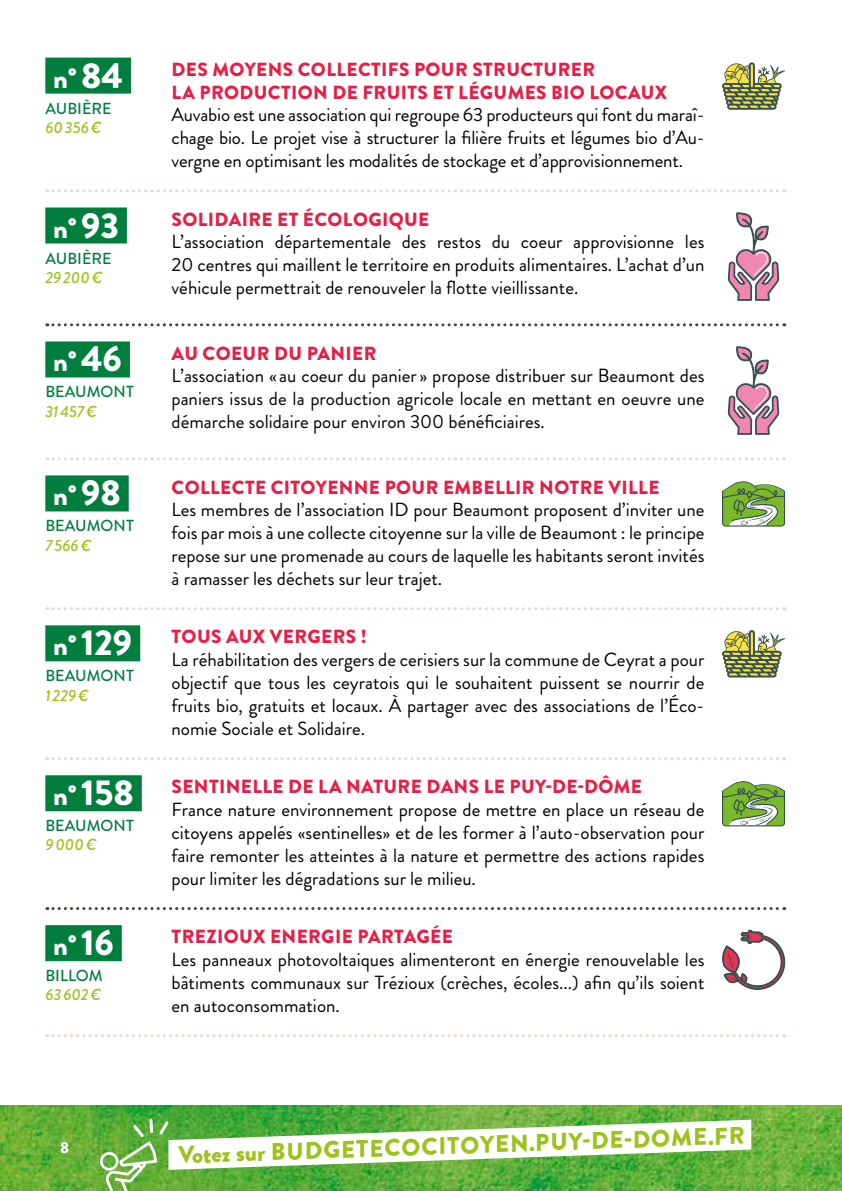
<style>
.page{position:relative;width:842px;height:1191px;background:#fff}
.page>*{position:absolute;margin:0;border:0;box-sizing:border-box;transform-origin:0 0}
.t1{font:900 36px "Brandon Grotesque";color:#fff}
.t2{font:900 28px "Brandon Grotesque";color:#fff}
.t3{font:900 24px "Brandon Grotesque";color:#9bc31c}
.t4{font:19px/22.8px "Brandon Grotesque";color:#000;text-align:justify}
.t5{font:900 19px/22.8px "Brandon Grotesque";letter-spacing:.02em;color:#e61f46}
.t6{font:500 16px "Brandon Grotesque";color:#007e3e}
.t7{font:italic 500 16px "Brandon Grotesque";color:#9bc31c}
.t8{font:900 16px "Brandon Grotesque";color:#fff}
.s1{font-size:36px}
.s2{font-size:28px}
</style>
<div class="page">
<img style="left:0;top:1106px;width:842px;height:85px">
<svg style="left:100px;top:1116px;width:651px;height:75px"></svg>
<div style="left:45px;top:58px;width:86px;height:36px;background:#007e3e"></div>
<svg style="left:722px;top:62px;width:63px;height:48px"></svg>
<svg style="left:47px;top:189px;width:738px;height:3px"></svg>
<div style="left:45px;top:207px;width:82px;height:36px;background:#007e3e"></div>
<svg style="left:728px;top:212px;width:51px;height:89px"></svg>
<svg style="left:47px;top:323px;width:738px;height:3px"></svg>
<div style="left:45px;top:341px;width:85px;height:36px;background:#007e3e"></div>
<svg style="left:728px;top:346px;width:51px;height:89px"></svg>
<svg style="left:47px;top:457px;width:738px;height:3px"></svg>
<div style="left:45px;top:475px;width:84px;height:36px;background:#007e3e"></div>
<svg style="left:722px;top:481px;width:64px;height:46px"></svg>
<svg style="left:47px;top:607px;width:738px;height:3px"></svg>
<div style="left:45px;top:625px;width:95px;height:36px;background:#007e3e"></div>
<svg style="left:722px;top:630px;width:63px;height:47px"></svg>
<svg style="left:47px;top:757px;width:738px;height:3px"></svg>
<div style="left:45px;top:775px;width:97px;height:36px;background:#007e3e"></div>
<svg style="left:722px;top:781px;width:64px;height:46px"></svg>
<svg style="left:47px;top:907px;width:738px;height:3px"></svg>
<div style="left:45px;top:925px;width:77px;height:36px;background:#007e3e"></div>
<svg style="left:722px;top:929px;width:63px;height:61px"></svg>
<svg style="left:47px;top:1034px;width:738px;height:3px"></svg>
<h2 class="t2" style="left:53px;top:58px;width:71px">n° <span class="s1">84</span></h2>
<p class="t6" style="left:45px;top:97px;width:68px">AUBIÈRE</p>
<p class="t7" style="left:45px;top:116px;width:58px">60356€</p>
<h2 class="t2" style="left:53px;top:208px;width:67px">n° <span class="s1">93</span></h2>
<p class="t6" style="left:45px;top:247px;width:68px">AUBIÈRE</p>
<p class="t7" style="left:45px;top:266px;width:59px">29200€</p>
<h2 class="t2" style="left:53px;top:342px;width:70px">n° <span class="s1">46</span></h2>
<p class="t6" style="left:45px;top:381px;width:90px">BEAUMONT</p>
<p class="t7" style="left:45px;top:400px;width:53px">31457€</p>
<h2 class="t2" style="left:53px;top:476px;width:69px">n° <span class="s1">98</span></h2>
<p class="t6" style="left:45px;top:515px;width:90px">BEAUMONT</p>
<p class="t7" style="left:45px;top:534px;width:48px">7566€</p>
<h1 class="t1" style="left:53px;top:617px;width:80px"><span class="s2">n°</span> 129</h1>
<p class="t6" style="left:45px;top:665px;width:90px">BEAUMONT</p>
<p class="t7" style="left:45px;top:684px;width:45px">1229€</p>
<h1 class="t1" style="left:53px;top:767px;width:82px"><span class="s2">n°</span> 158</h1>
<p class="t6" style="left:45px;top:814px;width:90px">BEAUMONT</p>
<p class="t7" style="left:45px;top:834px;width:53px">9000€</p>
<h2 class="t2" style="left:53px;top:925px;width:62px">n° <span class="s1">16</span></h2>
<p class="t6" style="left:45px;top:964px;width:59px">BILLOM</p>
<p class="t7" style="left:45px;top:983px;width:58px">63602€</p>
<p class="t5" style="left:172px;top:58px;width:497px">DES MOYENS COLLECTIFS POUR STRUCTURER<br>LA PRODUCTION DE FRUITS ET LÉGUMES BIO LOCAUX</p>
<p class="t4" style="left:171px;top:104px;width:535px">Auvabio est une association qui regroupe 63 producteurs qui font du maraî&shy;chage bio. Le projet vise à structurer la filière fruits et légumes bio d’Au&shy;vergne en optimisant les modalités de stockage et d’approvisionnement.</p>
<p class="t5" style="left:172px;top:208px;width:259px">SOLIDAIRE ET ÉCOLOGIQUE</p>
<p class="t4" style="left:171px;top:231px;width:534px">L’association départementale des restos du coeur approvisionne les 20 centres qui maillent le territoire en produits alimentaires. L’achat d’un véhicule permettrait de renouveler la flotte vieillissante.</p>
<p class="t5" style="left:172px;top:342px;width:206px">AU COEUR DU PANIER</p>
<p class="t4" style="left:171px;top:365px;width:534px">L’association « au coeur du panier » propose distribuer sur Beaumont des paniers issus de la production agricole locale en mettant en oeuvre une démarche solidaire pour environ 300 bénéficiaires.</p>
<p class="t5" style="left:172px;top:476px;width:489px">COLLECTE CITOYENNE POUR EMBELLIR NOTRE VILLE</p>
<p class="t4" style="left:171px;top:499px;width:534px">Les membres de l’association ID pour Beaumont proposent d’inviter une fois par mois à une collecte citoyenne sur la ville de Beaumont : le principe repose sur une promenade au cours de laquelle les habitants seront invités à ramasser les déchets sur leur trajet.</p>
<p class="t5" style="left:172px;top:626px;width:196px">TOUS AUX VERGERS !</p>
<p class="t4" style="left:171px;top:648px;width:534px">La réhabilitation des vergers de cerisiers sur la commune de Ceyrat a pour objectif que tous les ceyratois qui le souhaitent puissent se nourrir de fruits bio, gratuits et locaux. À partager avec des associations de l’Éco&shy;nomie Sociale et Solidaire.</p>
<p class="t5" style="left:172px;top:775px;width:472px">SENTINELLE DE LA NATURE DANS LE PUY-DE-DÔME</p>
<p class="t4" style="left:171px;top:798px;width:534px">France nature environnement propose de mettre en place un réseau de citoyens appelés «sentinelles» et de les former à l’auto-observation pour faire remonter les atteintes à la nature et permettre des actions rapides pour limiter les dégradations sur le milieu.</p>
<p class="t5" style="left:172px;top:925px;width:283px">TREZIOUX ENERGIE PARTAGÉE</p>
<p class="t4" style="left:171px;top:948px;width:534px">Les panneaux photovoltaiques alimenteront en énergie renouvelable les bâtiments communaux sur Trézioux (crèches, écoles...) afin qu’ils soient en autoconsommation.</p>
<p class="t8" style="left:60px;top:1135px;width:11px">8</p>
<p class="t3" style="left:178px;top:1138px;width:568px;rotate:-2deg">Votez sur BUDGETECOCITOYEN.PUY-DE-DOME.FR</p>
</div>
